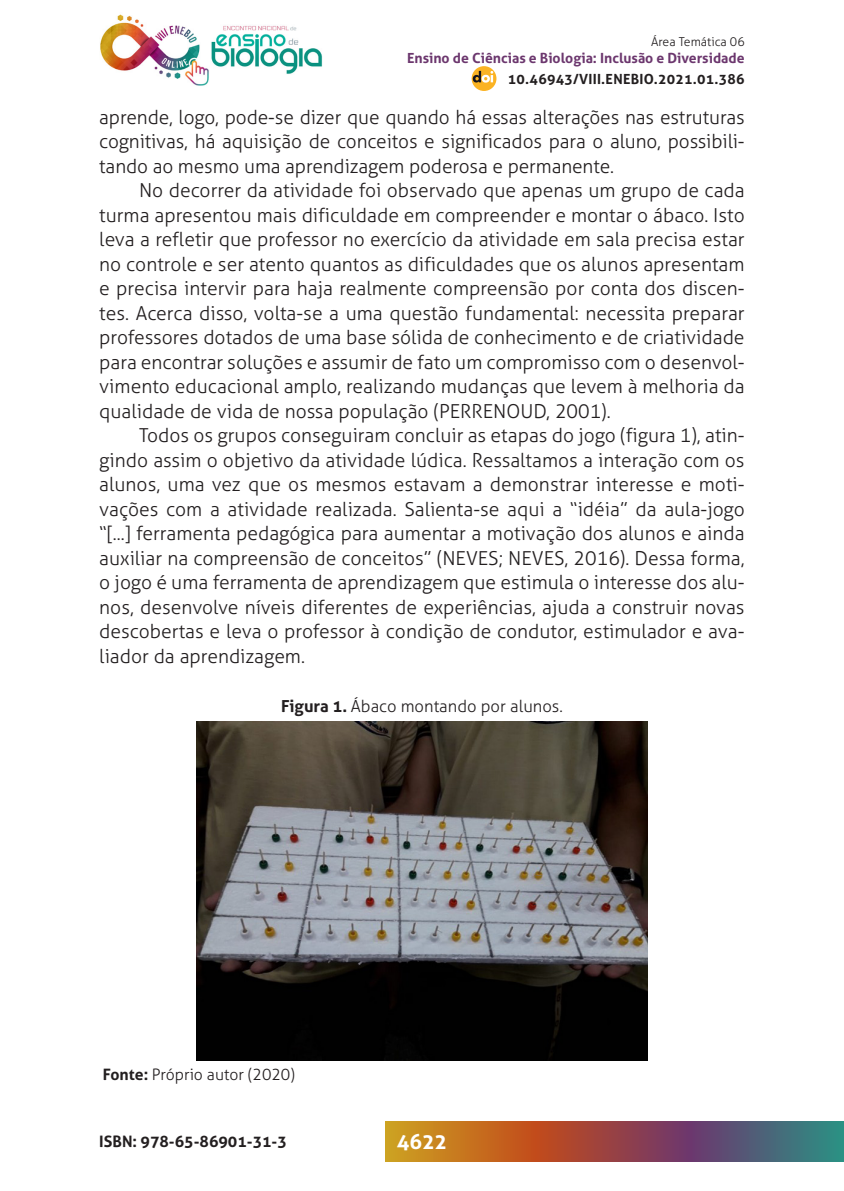
<style>
.page{position:relative;width:844px;height:1191px;background:#fff}
.page>*{position:absolute;margin:0;border:0;box-sizing:border-box;transform-origin:0 0}
.t1{font:700 21px "Aller";color:#fff}
._2_CORPO{font:300 19.25px/24.5px "Aller";color:#231f20;text-align:justify}
._7_LEGENDAS{font:300 16.62px "Aller";color:#231f20}
._8_FONTES{font:300 15.75px "Aller";color:#231f20}
.t2{font:700 15.75px "Aller";color:#231f20}
.t3{font:700 14px "Aller";color:#6c376e}
.t4{font:700 14px "Aller";letter-spacing:.02em;color:#231f20}
.t5{font:300 12.25px "Aller";color:#231f20}
.s1{font-weight:700}
</style>
<div class="page">
<img style="left:100px;top:14px;width:109px;height:72px">
<img style="left:211px;top:25px;width:111px;height:49px">
<svg style="left:385px;top:1121px;width:458px;height:40px;background:#8d5e49"></svg>
<div style="left:471px;top:66px;width:25px;height:25px;background:#fbb323;border-radius:50%"></div>
<svg style="left:472px;top:71px;width:21px;height:12px"></svg>
<img style="left:196px;top:721px;width:451px;height:339px">
<p class="t5" style="left:651px;top:34px;width:95px">Área Temática 06</p>
<p class="t3" style="left:407px;top:49px;width:339px">Ensino de Ciências e Biologia: Inclusão e Diversidade</p>
<p class="t4" style="left:508px;top:70px;width:238px">10.46943/VIII.ENEBIO.2021.01.386</p>
<p class="_2_CORPO" style="left:99px;top:105px;width:646px">aprende, logo, pode-se dizer que quando há essas alterações nas estruturas cognitivas, há aquisição de conceitos e significados para o aluno, possibili&shy;tando ao mesmo uma aprendizagem poderosa e permanente.</p>
<p class="_2_CORPO" style="left:99px;top:178px;width:646px;text-indent:40px">No decorrer da atividade foi observado que apenas um grupo de cada turma apresentou mais dificuldade em compreender e montar o ábaco. Isto leva a refletir que professor no exercício da atividade em sala precisa estar no controle e ser atento quantos as dificuldades que os alunos apresentam e precisa intervir para haja realmente compreensão por conta dos discen&shy;tes. Acerca disso, volta-se a uma questão fundamental: necessita preparar professores dotados de uma base sólida de conhecimento e de criatividade para encontrar soluções e assumir de fato um compromisso com o desenvol&shy;vimento educacional amplo, realizando mudanças que levem à melhoria da qualidade de vida de nossa população (PERRENOUD, 2001).</p>
<p class="_2_CORPO" style="left:99px;top:423px;width:646px;text-indent:40px">Todos os grupos conseguiram concluir as etapas do jogo (figura 1), atin&shy;gindo assim o objetivo da atividade lúdica. Ressaltamos a interação com os alunos, uma vez que os mesmos estavam a demonstrar interesse e moti&shy;vações com a atividade realizada. Salienta-se aqui a “idéia” da aula-jogo “[...] ferramenta pedagógica para aumentar a motivação dos alunos e ainda auxiliar na compreensão de conceitos” (NEVES; NEVES, 2016). Dessa forma, o jogo é uma ferramenta de aprendizagem que estimula o interesse dos alu&shy;nos, desenvolve níveis diferentes de experiências, ajuda a construir novas descobertas e leva o professor à condição de condutor, estimulador e ava&shy;liador da aprendizagem.</p>
<p class="_7_LEGENDAS" style="left:281px;top:696px;width:283px"><span class="s1">Figura 1.</span> Ábaco montando por alunos.</p>
<p class="_8_FONTES" style="left:103px;top:1064px;width:194px"><span class="s1">Fonte:</span> Próprio autor (2020)</p>
<p class="t2" style="left:99px;top:1131px;width:189px">ISBN: 978-65-86901-31-3</p>
<p class="t1" style="left:396px;top:1128px;width:52px">4622</p>
</div>
